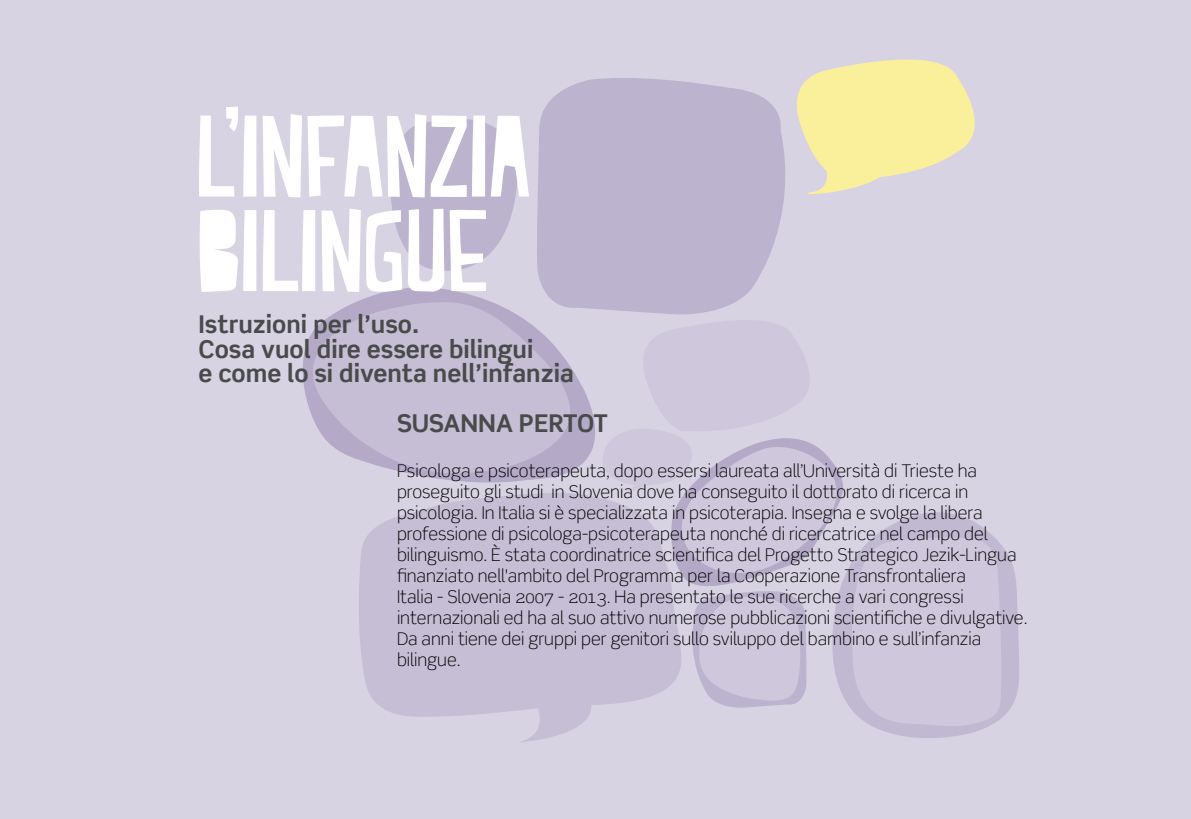
<style>
.page{position:relative;width:1191px;height:819px;background:#d8d3e3}
.page>*{position:absolute;margin:0;border:0;box-sizing:border-box;transform-origin:0 0}
.t1{font:115.5px/94.5px "Peach Milk";letter-spacing:-.02em;color:#fff}
.t2{font:700 24.5px/24.5px "Scene";color:#494a4a}
.t3{font:300 17.5px/21px "Scene";color:#000}
</style>
<div class="page">
<svg style="left:361px;top:287px;width:125px;height:192px;fill:#b4aac8"></svg>
<svg style="left:302px;top:300px;width:223px;height:174px;fill:#c6bed5"></svg>
<svg style="left:391px;top:119px;width:126px;height:152px"></svg>
<svg style="left:537px;top:78px;width:248px;height:236px;background:#beb7d0"></svg>
<svg style="left:359px;top:505px;width:232px;height:237px;fill:#c6bed5"></svg>
<svg style="left:784px;top:60px;width:191px;height:134px"></svg>
<svg style="left:843px;top:512px;width:176px;height:226px;fill:#c1b9d2"></svg>
<svg style="left:438px;top:320px;width:405px;height:387px"></svg>
<svg style="left:851px;top:537px;width:150px;height:190px"></svg>
<h1 class="t1" style="left:195px;top:108px;width:338px">L’INFANZIA<br>BILINGUE</h1>
<h2 class="t2" style="left:198px;top:312px;width:377px">Istruzioni per l’uso.<br>Cosa vuol dire essere bilingui<br>e come lo si diventa nell’infanzia</h2>
<h2 class="t2" style="left:397px;top:410px;width:213px">SUSANNA PERTOT</h2>
<p class="t3" style="left:397px;top:460px;width:632px">Psicologa e psicoterapeuta, dopo essersi laureata all’Università di Trieste ha proseguito gli studi in Slovenia dove ha conseguito il dottorato di ricerca in psicologia. In Italia si è specializzata in psicoterapia. Insegna e svolge la libera professione di psicologa-psicoterapeuta nonché di ricercatrice nel campo del bilinguismo. È stata coordinatrice scientifica del Progetto Strategico Jezik-Lingua finanziato nell'ambito del Programma per la Cooperazione Transfrontaliera<br>Italia - Slovenia 2007 - 2013. Ha presentato le sue ricerche a vari congressi internazionali ed ha al suo attivo numerose pubblicazioni scientifiche e divulgative.<br>Da anni tiene dei gruppi per genitori sullo sviluppo del bambino e sull’infanzia bilingue.</p>
</div>
